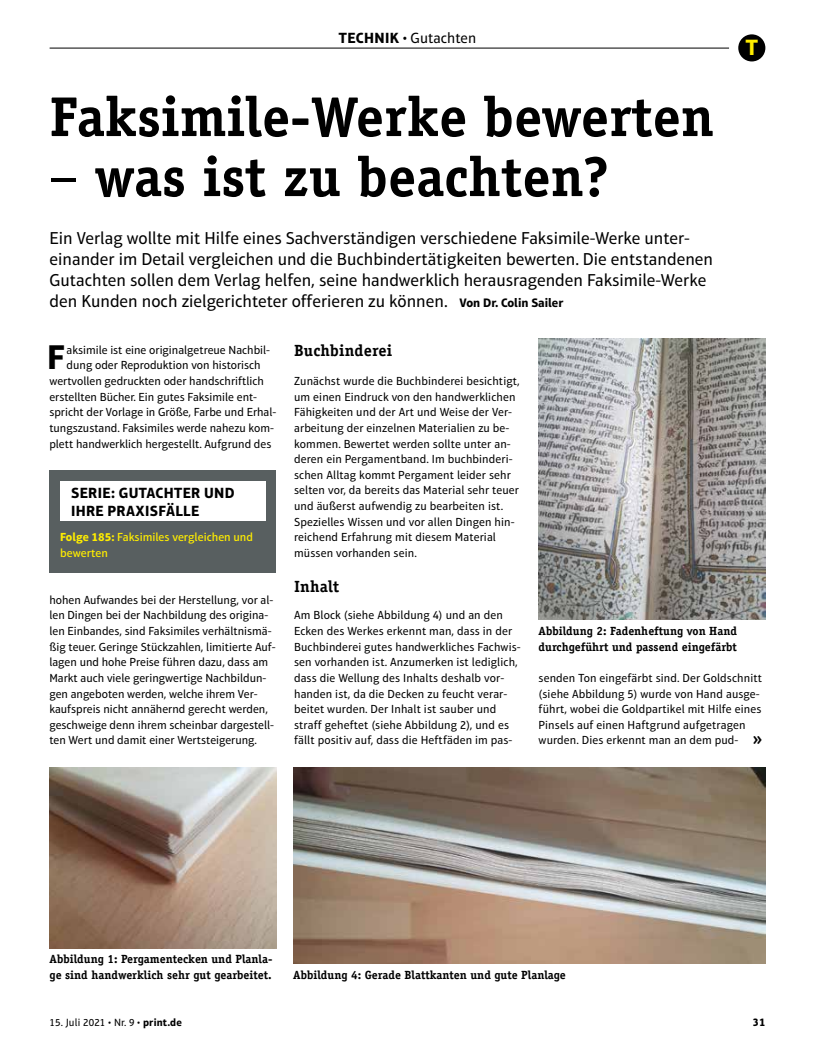
<style>
.page{position:relative;width:815px;height:1063px;background:#fff}
.page>*{position:absolute;margin:0;border:0;box-sizing:border-box;transform-origin:0 0}
.t1{font:700 56.25px "Officina Serif Std";color:#000}
.t2{font:700 34.88px "Aptifer Sans LT Pro";color:#000}
.t3{font:700 22.5px "Aptifer Sans LT Pro";color:#ffed00}
.t4{font:17.5px/21px "Aptifer Sans LT Pro";color:#000}
.t5{font:700 16.25px "Officina Serif Std";letter-spacing:.01em;color:#000}
.t6{font:700 15px/18px "Aptifer Sans LT Pro";letter-spacing:.025em;color:#000}
.t7{font:15px "Aptifer Sans LT Pro";color:#000}
.t8{font:11.88px/15.6px "Aptifer Sans LT Pro";letter-spacing:.01em;color:#000}
.t9{font:700 11.88px/15.6px "Officina Serif Std";color:#000}
.t10{font:500 11.88px/15.6px "Aptifer Sans LT Pro";color:#ffed00}
.t11{font:700 11.25px "Aptifer Sans LT Pro";color:#000}
.t12{font:10.62px "Aptifer Sans LT Pro";letter-spacing:.015em;color:#000}
.s1{font-weight:700}
.s2{font-family:"Aptifer Sans LT Pro";font-weight:400}
.s3{font-weight:700;font-size:12.5px}
</style>
<div class="page">
<div style="left:738px;top:34px;width:27px;height:27px;background:#000;border-radius:50%"></div>
<hr style="left:50px;top:48px;width:679px;height:1px;background:#000">
<div style="left:50px;top:470px;width:226px;height:103px;background:#585f60"></div>
<div style="left:60px;top:481px;width:206px;height:40px;background:#fff"></div>
<img style="left:50px;top:768px;width:226px;height:180px">
<img style="left:539px;top:338px;width:226px;height:281px">
<img style="left:293px;top:767px;width:472px;height:196px">
<p class="t7" style="left:339px;top:29px;width:139px"><span class="s1">TECHNIK</span> • Gutachten</p>
<h1 class="t1" style="left:49px;top:82px;width:666px">Faksimile-Werke bewerten</h1>
<h1 class="t1" style="left:49px;top:142px;width:561px"><span class="s2">–</span> was ist zu beachten?</h1>
<h3 class="t3" style="left:746px;top:34px;width:14px">T</h3>
<p class="t4" style="left:50px;top:228px;width:665px">Ein Verlag wollte mit Hilfe eines Sachverständigen verschiedene Faksimile-Werke unter&shy;einander im Detail vergleichen und die Buchbindertätigkeiten bewerten. Die entstandenen Gutachten sollen dem Verlag helfen, seine handwerklich herausragenden Faksimile-Werke den Kunden noch zielgerichteter offerieren zu können. <span class="s3">Von Dr. Colin Sailer</span></p>
<h3 class="t5" style="left:294px;top:340px;width:100px">Buchbinderei</h3>
<p class="t8" style="left:294px;top:373px;width:227px">Zunächst wurde die Buchbinderei besichtigt, um einen Eindruck von den handwerklichen Fähigkeiten und der Art und Weise der Ver&shy;arbeitung der einzelnen Materialien zu be&shy;kommen. Bewertet werden sollte unter an&shy;deren ein Pergamentband. Im buchbinderi&shy;schen Alltag kommt Pergament leider sehr selten vor, da bereits das Material sehr teuer und äußerst aufwendig zu bearbeiten ist.<br>Spezielles Wissen und vor allen Dingen hin&shy;reichend Erfahrung mit diesem Material müssen vorhanden sein.</p>
<h3 class="t5" style="left:294px;top:576px;width:47px">Inhalt</h3>
<p class="t8" style="left:294px;top:608px;width:228px">Am Block (siehe Abbildung 4) und an den Ecken des Werkes erkennt man, dass in der Buchbinderei gutes handwerkliches Fachwis&shy;sen vorhanden ist. Anzumerken ist lediglich, dass die Wellung des Inhalts deshalb vor&shy;handen ist, da die Decken zu feucht verar&shy;beitet wurden. Der Inhalt ist sauber und straff geheftet (siehe Abbildung 2), und es fällt positiv auf, dass die Heftfäden im pas-</p>
<h2 class="t2" style="left:47px;top:336px;width:19px">F</h2>
<p class="t8" style="left:67px;top:342px;width:205px">aksimile ist eine originalgetreue Nachbil-</p>
<p class="t8" style="left:67px;top:358px;width:196px">dung oder Reproduktion von historisch</p>
<p class="t8" style="left:49px;top:373px;width:216px">wertvollen gedruckten oder handschriftlich</p>
<p class="t8" style="left:49px;top:389px;width:209px">erstellten Bücher. Ein gutes Faksimile ent-</p>
<p class="t8" style="left:49px;top:404px;width:228px">spricht der Vorlage in Größe, Farbe und Erhal-</p>
<p class="t8" style="left:49px;top:420px;width:226px">tungszustand. Faksimiles werde nahezu kom-</p>
<p class="t8" style="left:49px;top:436px;width:223px">plett handwerklich hergestellt. Aufgrund des</p>
<p class="t6" style="left:71px;top:484px;width:165px">SERIE: GUTACHTER UND<br>IHRE PRAXISFÄLLE</p>
<p class="t10" style="left:60px;top:529px;width:194px"><span class="s1">Folge 185:</span> Faksimiles vergleichen und bewerten</p>
<p class="t8" style="left:49px;top:592px;width:228px">hohen Aufwandes bei der Herstellung, vor al&shy;len Dingen bei der Nachbildung des origina&shy;len Einbandes, sind Faksimiles verhältnismä&shy;ßig teuer. Geringe Stückzahlen, limitierte Auf&shy;lagen und hohe Preise führen dazu, dass am Markt auch viele geringwertige Nachbildun&shy;gen angeboten werden, welche ihrem Ver&shy;kaufspreis nicht annähernd gerecht werden, geschweige denn ihrem scheinbar dargestell&shy;ten Wert und damit einer Wertsteigerung.</p>
<p class="t9" style="left:539px;top:623px;width:200px">Abbildung 2: Fadenheftung von Hand durchgeführt und passend eingefärbt</p>
<p class="t8" style="left:539px;top:670px;width:225px">senden Ton eingefärbt sind. Der Goldschnitt (siehe Abbildung 5) wurde von Hand ausge&shy;führt, wobei die Goldpartikel mit Hilfe eines Pinsels auf einen Haftgrund aufgetragen wurden. Dies erkennt man an dem pud-</p>
<h3 class="t5" style="left:753px;top:729px;width:11px">»</h3>
<p class="t9" style="left:50px;top:951px;width:224px">Abbildung 1: Pergamentecken und Planla&shy;ge sind handwerklich sehr gut gearbeitet.</p>
<p class="t9" style="left:293px;top:967px;width:274px">Abbildung 4: Gerade Blattkanten und gute Planlage</p>
<p class="t12" style="left:50px;top:1016px;width:134px">15. Juli 2021 • Nr. 9 • <span class="s1">print.de</span></p>
<p class="t11" style="left:753px;top:1015px;width:14px">31</p>
</div>
